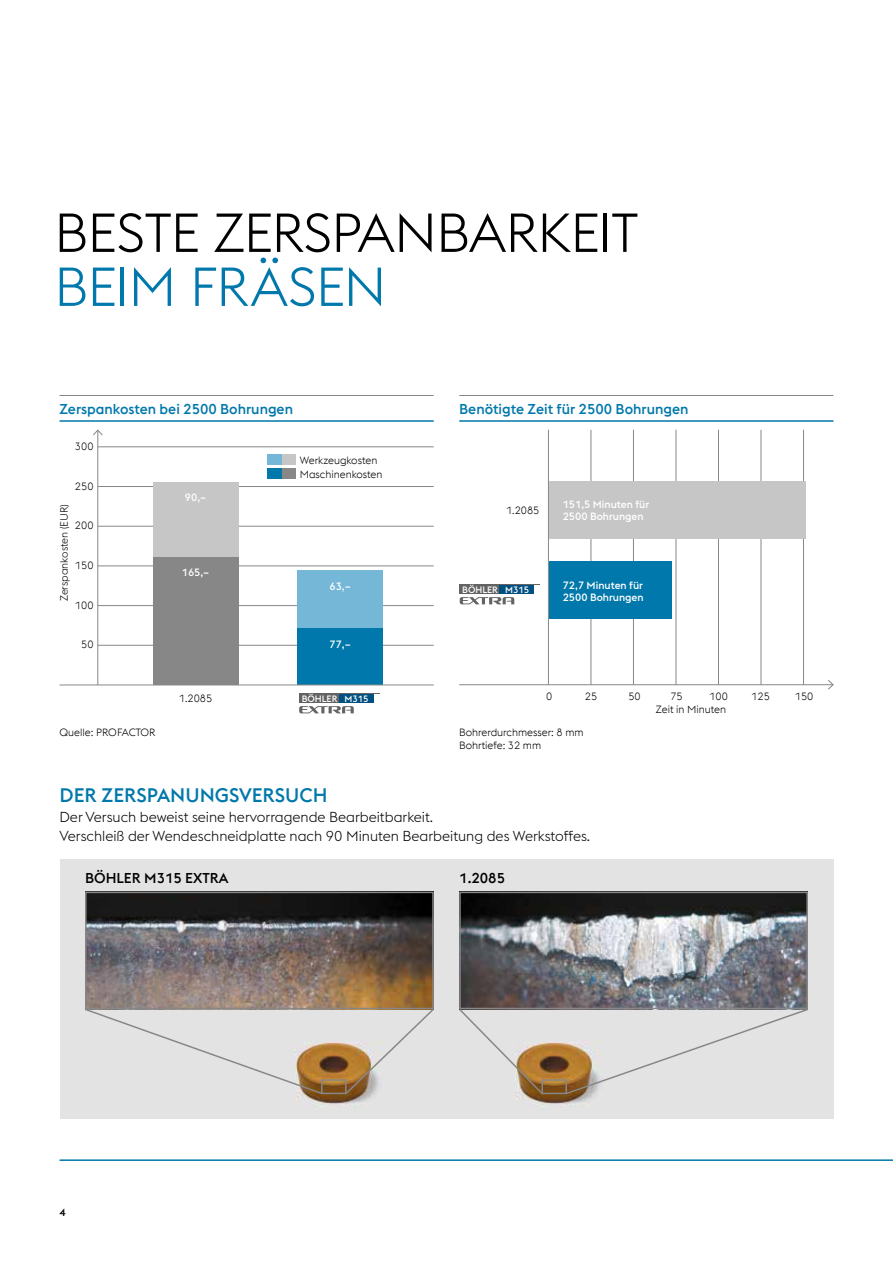
<style>
.page{position:relative;width:893px;height:1263px;background:#fff}
.page>*{position:absolute;margin:0;border:0;box-sizing:border-box;transform-origin:0 0}
.t1{font:300 54px "voestalpine";letter-spacing:-.01em;color:#000}
.t2{font:300 54px "voestalpine";letter-spacing:-.015em;color:#0078ab}
.t3{font:500 19.5px "voestalpine";color:#0078ab}
.t4{font:300 14.25px/19.5px "voestalpine";color:#000}
.t5{font:500 14.25px "voestalpine";color:#0078ab}
.t6{font:500 14.25px "voestalpine";color:#000}
.t7{font:300 10.5px/13.5px "voestalpine";color:#000}
.t8{font:500 10.5px/12px "voestalpine";color:#fff}
.t9{font:300 10.5px "voestalpine";color:#000}
.t10{font:500 10.5px "voestalpine";color:#000}
.t11{font:500 9.15px "voestalpine";color:#fff}
</style>
<div class="page">
<hr style="left:60px;top:1159px;width:833px;height:2px;background:#0078ab">
<div style="left:60px;top:859px;width:773px;height:259px;background:#e3e3e3"></div>
<img style="left:516px;top:1042px;width:77px;height:64px">
<img style="left:462px;top:895px;width:343px;height:111px">
<div style="left:459px;top:892px;width:349px;height:117px;border:2px solid #878787"></div>
<div style="left:541px;top:1079px;width:26px;height:15px;border:2px solid #878787"></div>
<svg style="left:459px;top:1007px;width:85px;height:89px"></svg>
<svg style="left:564px;top:1007px;width:244px;height:88px"></svg>
<img style="left:296px;top:1042px;width:76px;height:64px">
<img style="left:88px;top:895px;width:343px;height:111px">
<div style="left:85px;top:892px;width:349px;height:117px;border:2px solid #878787"></div>
<div style="left:321px;top:1079px;width:26px;height:15px;border:2px solid #878787"></div>
<svg style="left:85px;top:1007px;width:239px;height:88px"></svg>
<svg style="left:344px;top:1007px;width:90px;height:88px"></svg>
<hr style="left:98px;top:645px;width:336px;height:1px;background:#878787">
<hr style="left:98px;top:605px;width:336px;height:1px;background:#878787">
<hr style="left:98px;top:566px;width:336px;height:1px;background:#878787">
<hr style="left:98px;top:486px;width:336px;height:1px;background:#878787">
<hr style="left:98px;top:526px;width:336px;height:1px;background:#878787">
<hr style="left:98px;top:447px;width:336px;height:1px;background:#878787">
<hr style="left:591px;top:430px;width:1px;height:255px;background:#878787">
<hr style="left:633px;top:430px;width:1px;height:255px;background:#878787">
<hr style="left:676px;top:430px;width:1px;height:255px;background:#878787">
<hr style="left:718px;top:430px;width:1px;height:255px;background:#878787">
<hr style="left:761px;top:430px;width:1px;height:255px;background:#878787">
<hr style="left:803px;top:430px;width:1px;height:255px;background:#878787">
<div style="left:153px;top:556px;width:85px;height:129px;background:#878787"></div>
<div style="left:153px;top:482px;width:85px;height:74px;background:#c6c6c6"></div>
<div style="left:282px;top:455px;width:14px;height:10px;background:#c6c6c6"></div>
<div style="left:282px;top:468px;width:14px;height:11px;background:#878787"></div>
<div style="left:267px;top:455px;width:15px;height:10px;background:#75b7d7"></div>
<div style="left:267px;top:468px;width:15px;height:11px;background:#0078ab"></div>
<div style="left:298px;top:628px;width:85px;height:57px;background:#0078ab"></div>
<div style="left:549px;top:562px;width:122px;height:57px;background:#0078ab"></div>
<div style="left:549px;top:481px;width:256px;height:57px;background:#c6c6c6"></div>
<div style="left:298px;top:571px;width:85px;height:57px;background:#75b7d7"></div>
<hr style="left:60px;top:420px;width:374px;height:2px;background:#0078ab">
<hr style="left:60px;top:395px;width:374px;height:1px;background:#878787">
<hr style="left:459px;top:420px;width:374px;height:2px;background:#0078ab">
<hr style="left:459px;top:395px;width:374px;height:1px;background:#878787">
<hr style="left:60px;top:685px;width:374px;height:1px;background:#878787">
<hr style="left:548px;top:430px;width:1px;height:255px;background:#878787">
<hr style="left:98px;top:430px;width:1px;height:255px;background:#878787">
<svg style="left:93px;top:429px;width:10px;height:7px"></svg>
<hr style="left:459px;top:684px;width:374px;height:1px;background:#878787">
<svg style="left:828px;top:680px;width:6px;height:10px"></svg>
<div style="left:299px;top:693px;width:80px;height:10px;background:#646363"></div>
<div style="left:339px;top:694px;width:35px;height:9px;background:#005081"></div>
<div style="left:374px;top:694px;width:5px;height:9px;background:#fff"></div>
<svg style="left:299px;top:706px;width:55px;height:7px"></svg>
<div style="left:459px;top:584px;width:81px;height:10px;background:#646363"></div>
<div style="left:500px;top:585px;width:34px;height:9px;background:#005081"></div>
<div style="left:535px;top:585px;width:5px;height:9px;background:#fff"></div>
<svg style="left:460px;top:597px;width:54px;height:7px"></svg>
<h1 class="t1" style="left:54px;top:202px;width:585px">BESTE ZERSPANBARKEIT</h1>
<h1 class="t2" style="left:54px;top:256px;width:334px">BEIM FRÄSEN</h1>
<h3 class="t5" style="left:60px;top:400px;width:235px">Zerspankosten bei 2500 Bohrungen</h3>
<h3 class="t5" style="left:459px;top:400px;width:231px">Benötigte Zeit für 2500 Bohrungen</h3>
<p class="t7" style="left:75px;top:440px;width:20px">300</p>
<p class="t7" style="left:75px;top:479px;width:20px">250</p>
<p class="t9" style="left:58px;top:601px;width:99px;rotate:-90deg">Zerspankosten (EUR)</p>
<p class="t7" style="left:75px;top:519px;width:20px">200</p>
<p class="t7" style="left:75px;top:558px;width:20px">150</p>
<p class="t7" style="left:75px;top:598px;width:20px">100</p>
<p class="t7" style="left:81px;top:638px;width:14px">50</p>
<p class="t8" style="left:185px;top:491px;width:23px">90,–</p>
<p class="t8" style="left:182px;top:566px;width:29px">165,–</p>
<p class="t7" style="left:179px;top:691px;width:35px">1.2085</p>
<p class="t7" style="left:300px;top:454px;width:84px">Werkzeugkosten<br>Maschinenkosten</p>
<p class="t7" style="left:506px;top:503px;width:35px">1.2085</p>
<p class="t8" style="left:563px;top:498px;width:88px">151,5 Minuten für<br>2500 Bohrungen</p>
<p class="t8" style="left:330px;top:580px;width:23px">63,–</p>
<p class="t8" style="left:563px;top:579px;width:82px">72,7 Minuten für<br>2500 Bohrungen</p>
<p class="t11" style="left:462px;top:584px;width:68px">BÖHLER M315</p>
<p class="t8" style="left:330px;top:638px;width:23px">77,–</p>
<p class="t11" style="left:302px;top:693px;width:68px">BÖHLER M315</p>
<p class="t7" style="left:546px;top:689px;width:8px">0</p>
<p class="t7" style="left:585px;top:689px;width:14px">25</p>
<p class="t7" style="left:628px;top:689px;width:14px">50</p>
<p class="t7" style="left:670px;top:689px;width:14px">75</p>
<p class="t7" style="left:709px;top:689px;width:20px">100</p>
<p class="t7" style="left:751px;top:689px;width:20px">125</p>
<p class="t7" style="left:795px;top:689px;width:20px">150</p>
<p class="t7" style="left:656px;top:702px;width:72px">Zeit in Minuten</p>
<p class="t7" style="left:60px;top:725px;width:98px">Quelle: PROFACTOR</p>
<p class="t7" style="left:459px;top:725px;width:126px">Bohrerdurchmesser: 8 mm<br>Bohrtiefe: 32 mm</p>
<h2 class="t3" style="left:60px;top:784px;width:270px">DER ZERSPANUNGSVERSUCH</h2>
<h3 class="t4" style="left:60px;top:807px;width:532px">Der Versuch beweist seine hervorragende Bearbeitbarkeit.<br>Verschleiß der Wendeschneidplatte nach 90 Minuten Be arbeitung des Werkstoffes.</h3>
<h3 class="t6" style="left:85px;top:869px;width:145px">BÖHLER M315 EXTRA</h3>
<h3 class="t6" style="left:459px;top:869px;width:47px">1.2085</h3>
<p class="t10" style="left:60px;top:1205px;width:8px">4</p>
</div>
